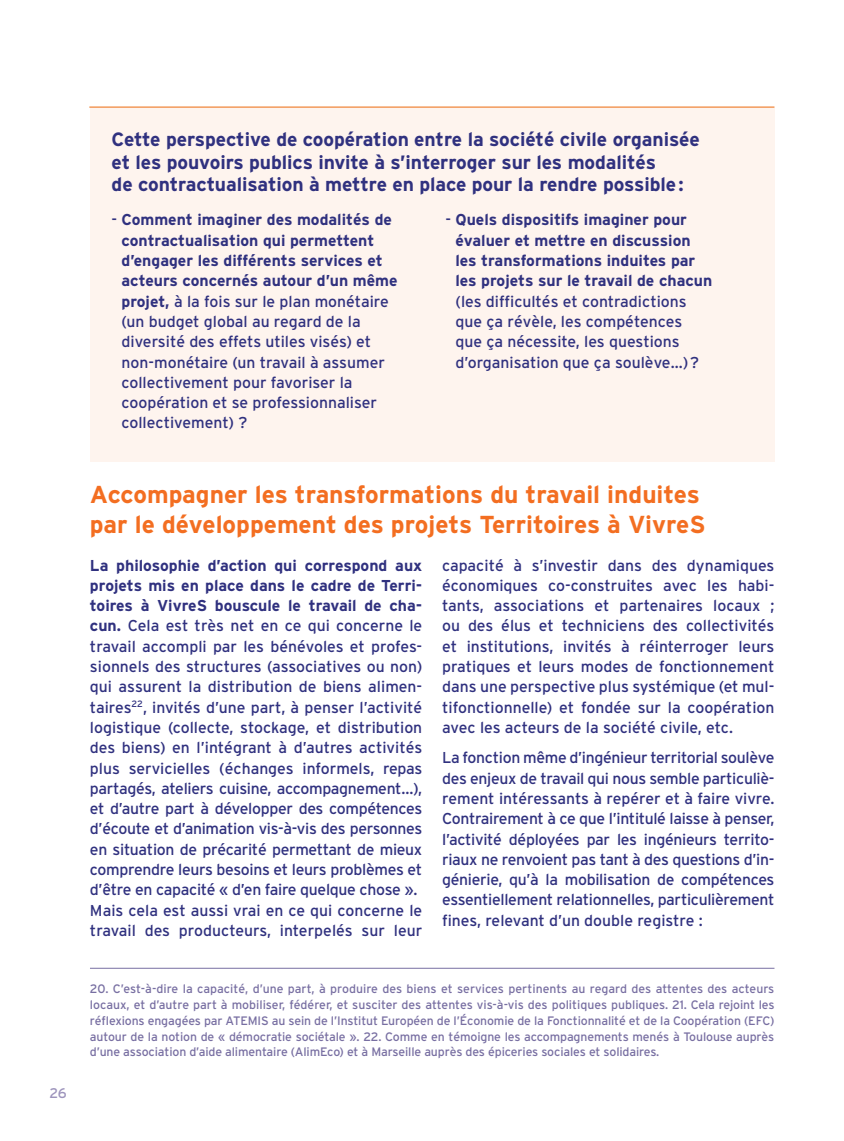
<style>
.page{position:relative;width:844px;height:1141px;background:#fff}
.page>*{position:absolute;margin:0;border:0;box-sizing:border-box;transform-origin:0 0}
.t1{font:700 24.5px/29.4px "Interstate";color:#f36e21}
.t2{font:700 19.25px/22.8px "Interstate";letter-spacing:-.005em;color:#30317f}
.t3{font:15.75px/20.3px "Interstate";color:#30317f;text-align:justify}
.t4{font:14px "Interstate";color:#9d94bc}
.t5{font:12.25px/15.8px "Interstate";letter-spacing:-.01em;color:#786fa2;text-align:justify}
.s1{font-weight:700}
</style>
<div class="page">
<div style="left:90px;top:108px;width:684px;height:353px;background:#fef4ee"></div>
<hr style="left:90px;top:968px;width:684px;height:1px;background:#786fa2">
<hr style="left:89px;top:107px;width:685px;height:1px;background:#ec6607">
<p class="t4" style="left:50px;top:1086px;width:19px">26</p>
<p class="t2" style="left:112px;top:128px;width:589px">Cette perspective de coopération entre la société civile organisée et les pouvoirs publics invite à s’interroger sur les modalités<br>de contractualisation à mettre en place pour la rendre possible:</p>
<p class="t3" style="left:121px;top:210px;width:277px;text-align:left;text-indent:-10px">- <span class="s1">Comment imaginer des modalités de contractualisation qui permettent d’engager les différents services et acteurs concernés autour d’un même projet,</span> à la fois sur le plan monétaire (un budget global au regard de la diversité des effets utiles visés) et non-monétaire (un travail à assumer collectivement pour favoriser la coopération et se professionnaliser collectivement) ?</p>
<p class="t3" style="left:455px;top:210px;width:258px;text-align:left;text-indent:-10px">- <span class="s1">Quels dispositifs imaginer pour évaluer et mettre en discussion les transformations induites par les projets sur le travail de chacun </span>(les difficultés et contradictions que ça révèle, les compétences que ça nécessite, les questions d’organisation que ça soulève…)?</p>
<p class="t1" style="left:90px;top:480px;width:617px">Accompagner les transformations du travail induites par le développement des projets Territoires à VivreS</p>
<p class="t3" style="left:90px;top:555px;width:334px"><span class="s1">La philosophie d’action qui correspond aux projets mis en place dans le cadre de Terri&shy;toires à VivreS bouscule le travail de cha&shy;cun.</span> Cela est très net en ce qui concerne le travail accompli par les bénévoles et profes&shy;sionnels des structures (associatives ou non) qui assurent la distribution de biens alimen&shy;taires<sup>22</sup>, invités d’une part, à penser l’activité logistique (collecte, stockage, et distribution des biens) en l’intégrant à d’autres activités plus servicielles (échanges informels, repas partagés, ateliers cuisine, accompagnement…), et d’autre part à développer des compétences d’écoute et d’animation vis-à-vis des personnes en situation de précarité permettant de mieux comprendre leurs besoins et leurs problèmes et d’être en capacité « d’en faire quelque chose ».</p>
<p class="t3" style="left:90px;top:900px;width:334px">Mais cela est aussi vrai en ce qui concerne le travail des producteurs, interpelés sur leur</p>
<p class="t3" style="left:442px;top:555px;width:334px">capacité à s’investir dans des dynamiques économiques co-construites avec les habi&shy;tants, associations et partenaires locaux ; ou des élus et techniciens des collectivités et institutions, invités à réinterroger leurs pratiques et leurs modes de fonctionnement dans une perspective plus systémique (et mul&shy;tifonctionnelle) et fondée sur la coopération avec les acteurs de la société civile, etc.</p>
<p class="t3" style="left:442px;top:748px;width:334px">La fonction même d’ingénieur territorial soulève des enjeux de travail qui nous semble particuliè&shy;rement intéressants à repérer et à faire vivre.<br>Contrairement à ce que l’intitulé laisse à penser, l’activité déployées par les ingénieurs territo&shy;riaux ne renvoient pas tant à des questions d’in&shy;génierie, qu’à la mobilisation de compétences essentiellement relationnelles, particulièrement fines, relevant d’un double registre :</p>
<p class="t5" style="left:90px;top:981px;width:686px">20. C’est-à-dire la capacité, d’une part, à produire des biens et services pertinents au regard des attentes des acteurs locaux, et d’autre part à mobiliser, fédérer, et susciter des attentes vis-à-vis des politiques publiques. 21. Cela rejoint les réflexions engagées par ATEMIS au sein de l’Institut Européen de l’Économie de la Fonctionnalité et de la Coopération (EFC) autour de la notion de « démocratie sociétale ». 22. Comme en témoigne les accompagnements menés à Toulouse auprès d’une association d’aide alimentaire (AlimEco) et à Marseille auprès des épiceries sociales et solidaires.</p>
</div>
